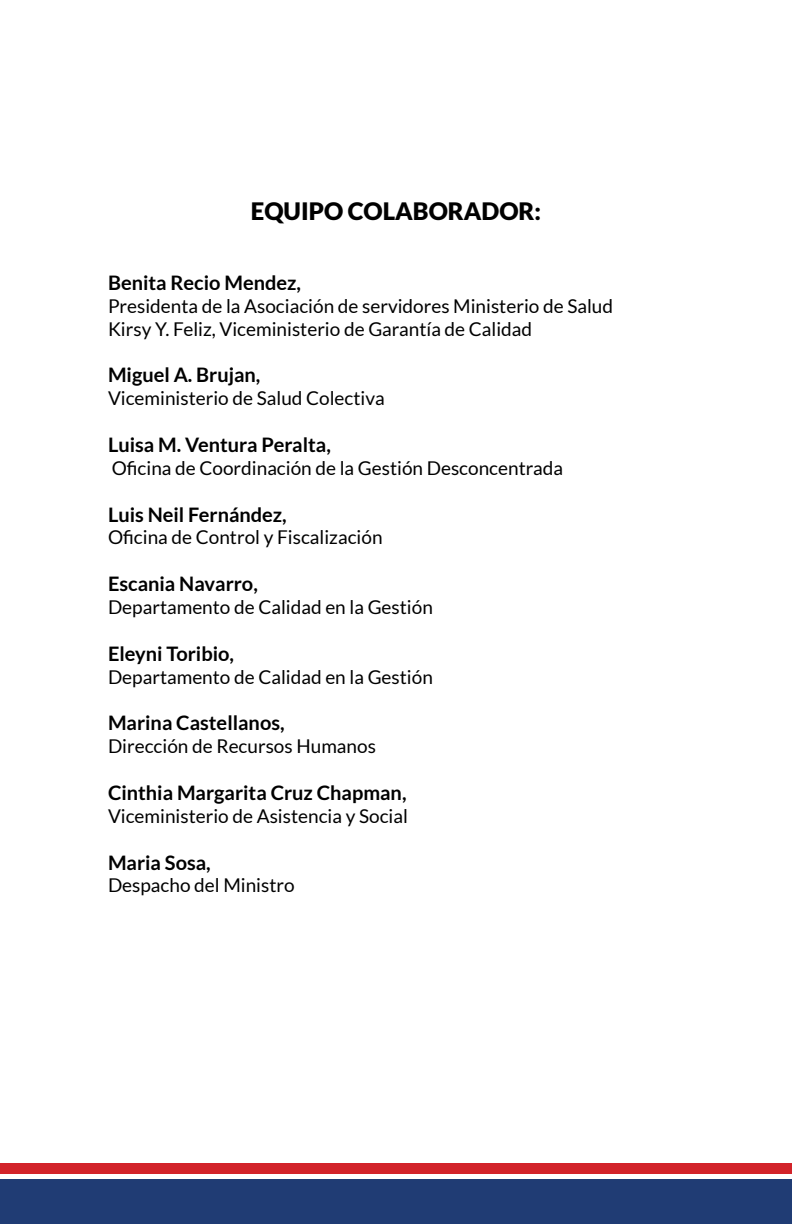
<style>
.page{position:relative;width:792px;height:1224px;background:#fff}
.page>*{position:absolute;margin:0;border:0;box-sizing:border-box;transform-origin:0 0}
.t1{font:900 24px "Lato";color:#000}
.t2{font:700 20px "Lato";color:#000}
.t3{font:19px/22.8px "Lato";color:#000}
</style>
<div class="page">
<div style="left:0;top:1180px;width:792px;height:44px;background:#203c74"></div>
<div style="left:0;top:1164px;width:792px;height:10px;background:#d2232a"></div>
<p class="t1" style="left:251px;top:198px;width:292px">EQUIPO COLABORADOR:</p>
<p class="t2" style="left:108px;top:271px;width:195px">Benita Recio Mendez,</p>
<p class="t3" style="left:108px;top:294px;width:507px">Presidenta de la Asociación de servidores Ministerio de Salud<br>Kirsy Y. Feliz, Viceministerio de Garantía de Calidad</p>
<p class="t2" style="left:108px;top:364px;width:154px">Miguel A. Brujan,</p>
<p class="t3" style="left:108px;top:387px;width:278px">Viceministerio de Salud Colectiva</p>
<p class="t2" style="left:108px;top:433px;width:224px">Luisa M. Ventura Peralta,</p>
<p class="t3" style="left:112px;top:456px;width:453px">Oficina de Coordinación de la Gestión Desconcentrada</p>
<p class="t2" style="left:108px;top:503px;width:180px">Luis Neil Fernández,</p>
<p class="t3" style="left:108px;top:526px;width:276px">Oficina de Control y Fiscalización</p>
<p class="t2" style="left:108px;top:573px;width:151px">Escania Navarro,</p>
<p class="t3" style="left:108px;top:596px;width:326px">Departamento de Calidad en la Gestión</p>
<p class="t2" style="left:108px;top:642px;width:128px">Eleyni Toribio,</p>
<p class="t3" style="left:108px;top:665px;width:326px">Departamento de Calidad en la Gestión</p>
<p class="t2" style="left:108px;top:712px;width:178px">Marina Castellanos,</p>
<p class="t3" style="left:108px;top:735px;width:269px">Dirección de Recursos Humanos</p>
<p class="t2" style="left:108px;top:781px;width:300px">Cinthia Margarita Cruz Chapman,</p>
<p class="t3" style="left:108px;top:804px;width:301px">Viceministerio de Asistencia y Social</p>
<p class="t2" style="left:108px;top:851px;width:104px">Maria Sosa,</p>
<p class="t3" style="left:108px;top:874px;width:188px">Despacho del Ministro</p>
</div>
